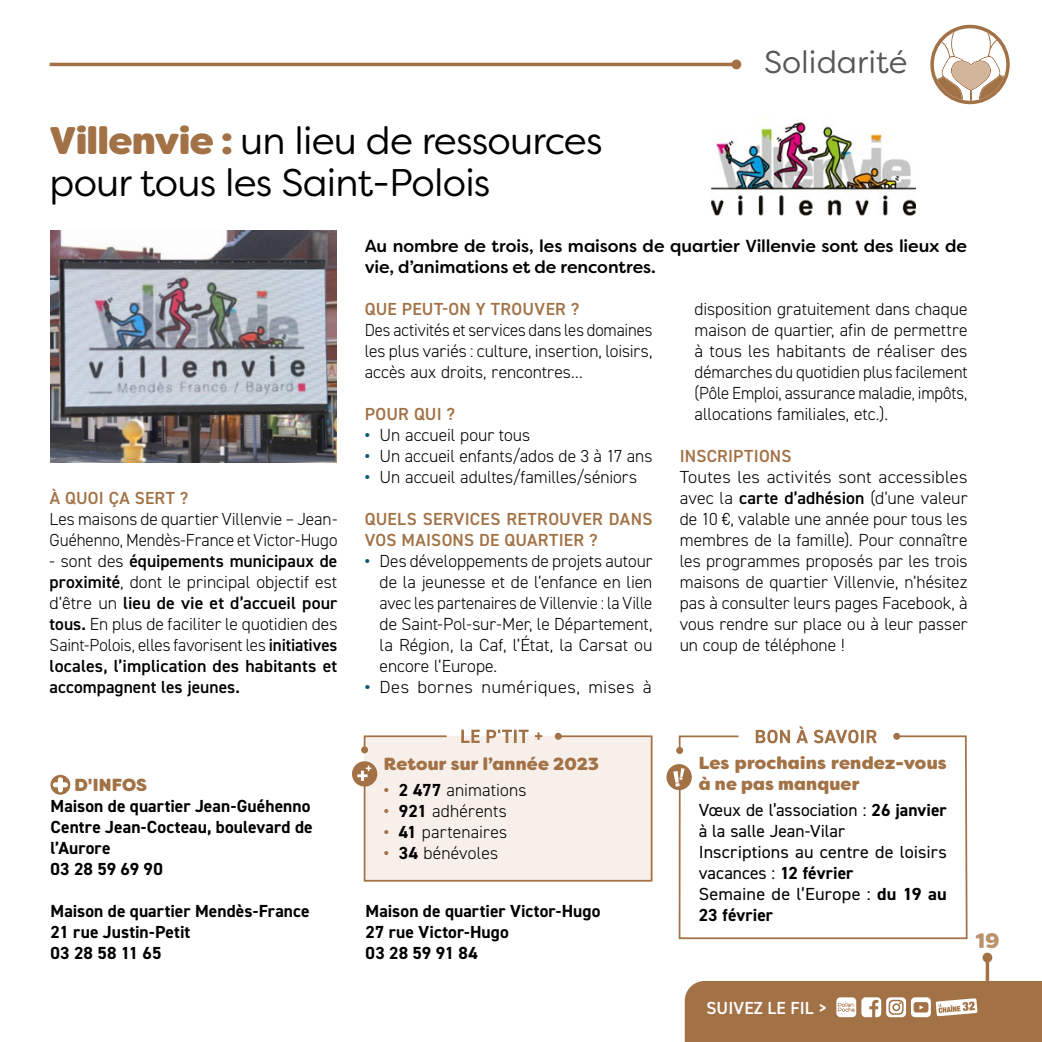
<style>
.page{position:relative;width:1042px;height:1042px;background:#fff}
.page>*{position:absolute;margin:0;border:0;box-sizing:border-box;transform-origin:0 0}
.t1{font:38.5px/42px "Filson Soft";letter-spacing:-.02em;color:#000}
.t2{font:31.5px "Filson Soft";color:#575756}
.t3{font:800 21px "Filson Soft";color:#ba926d}
.t4{font:300 17.5px/21px "DIN2014";color:#000;text-align:justify}
.t5{font:300 17.5px/21px "DIN2014";color:#000;text-align:justify;scale:1.05 1}
.t6{font:600 17.5px/21px "DIN2014";letter-spacing:.005em;color:#000;text-align:justify}
.t7{font:700 17.5px/21px "DIN2014";letter-spacing:.005em;color:#000}
.t8{font:17.5px/21px "DIN2014";color:#000}
.t9{font:300 17.5px/21px "DIN2014";color:#000;text-align:justify;scale:.95 1}
.t10{font:600 17.5px/21px "DIN2014";letter-spacing:.015em;color:#a27246}
.t11{font:500 17.5px/21px "Filson Soft";letter-spacing:-.005em;color:#000}
.t12{font:800 17.5px/21px "Filson Soft";letter-spacing:.01em;color:#a27246}
.t13{font:300 17.5px "DIN2014";letter-spacing:.025em;color:#000;scale:1.05 1}
.t14{font:600 17.5px "DIN2014";letter-spacing:.01em;color:#fff}
.s1{font-weight:800;color:#a27246}
.s2{font-weight:300}
.s3{font-weight:700;color:#105874}
.s4{font-weight:600}
.s5{font-weight:700;color:#a27246}
.s6{font-weight:700}
</style>
<div class="page">
<svg style="left:985px;top:962px;width:4px;height:19px"></svg>
<div style="left:982px;top:952px;width:10px;height:10px;background:#a27246;border-radius:50%"></div>
<svg style="left:685px;top:981px;width:357px;height:61px;background:#a97c54"></svg>
<hr style="left:50px;top:63px;width:686px;height:3px;background:#a27246">
<div style="left:731px;top:60px;width:10px;height:9px;background:#a27246;border-radius:50%"></div>
<svg style="left:935px;top:28px;width:71px;height:73px"></svg>
<div style="left:930px;top:25px;width:79px;height:79px;border:4px solid #a27246;border-radius:50%"></div>
<svg style="left:50px;top:775px;width:20px;height:20px"></svg>
<svg style="left:53px;top:777px;width:15px;height:15px"></svg>
<img style="left:711px;top:122px;width:204px;height:94px">
<img style="left:50px;top:231px;width:286px;height:231px">
<div style="left:352px;top:761px;width:25px;height:25px;background:#a27246;border-radius:50%"></div>
<svg style="left:357px;top:729px;width:296px;height:153px;background:#f3eae2"></svg>
<svg style="left:678px;top:734px;width:290px;height:206px"></svg>
<div style="left:893px;top:733px;width:7px;height:7px;background:#a27246;border-radius:50%"></div>
<div style="left:666px;top:764px;width:26px;height:26px;background:#a27246;border-radius:50%"></div>
<svg style="left:678px;top:734px;width:62px;height:18px"></svg>
<div style="left:676px;top:747px;width:7px;height:7px;background:#a27246;border-radius:50%"></div>
<svg style="left:756px;top:726px;width:121px;height:17px"></svg>
<svg style="left:673px;top:768px;width:11px;height:18px"></svg>
<h1 class="t1" style="left:50px;top:119px;width:554px"><span class="s1">Villenvie :</span> un lieu de ressources pour tous les Saint-Polois</h1>
<h2 class="t2" style="left:764px;top:42px;width:145px">Solidarité</h2>
<p class="t10" style="left:50px;top:487px;width:140px">À QUOI ÇA SERT ?</p>
<p class="t4" style="left:50px;top:509px;width:289px">Les maisons de quartier Villenvie – Jean-<br>Guéhenno, Mendès-France et Victor-Hugo</p>
<p class="t6" style="left:50px;top:550px;width:289px"><span class="s2">- sont des</span> équipements municipaux de proximité<span class="s2">, dont le principal objectif est d’être un</span> lieu de vie et d’accueil pour tous. <span class="s2">En plus de faciliter le quotidien des Saint-Polois, elles favorisent les</span> initiatives locales, l’implication des habitants et accompagnent les jeunes.</p>
<p class="t11" style="left:365px;top:235px;width:604px">Au nombre de trois, les maisons de quartier Villenvie sont des lieux de vie, d’animations et de rencontres.</p>
<p class="t10" style="left:365px;top:298px;width:216px">QUE PEUT-ON Y TROUVER ?</p>
<p class="t9" style="left:365px;top:320px;width:304px">Des activités et services dans les domaines les plus variés : culture, insertion, loisirs, accès aux droits, rencontres…</p>
<p class="t10" style="left:365px;top:403px;width:92px">POUR QUI ?</p>
<p class="t4" style="left:365px;top:425px;width:167px"><span class="s3">•</span> Un accueil pour tous</p>
<p class="t4" style="left:365px;top:446px;width:289px"><span class="s3">•</span> Un accueil enfants/ados de 3 à 17 ans</p>
<p class="t4" style="left:365px;top:467px;width:274px"><span class="s3">•</span> Un accueil adultes/familles/séniors</p>
<p class="t10" style="left:365px;top:508px;width:289px">QUELS SERVICES RETROUVER DANS<br>VOS MAISONS DE QUARTIER ?</p>
<p class="t4" style="left:379px;top:551px;width:274px;text-indent:-15px"><span class="s3">•</span> Des développements de projets autour de la jeunesse et de l’enfance en lien avec les partenaires de Villenvie : la Ville de Saint-Pol-sur-Mer, le Département, la Région, la Caf, l’État, la Carsat ou encore l’Europe.</p>
<p class="t13" style="left:365px;top:676px;width:275px"><span class="s3">•</span> Des bornes numériques, mises à</p>
<p class="t4" style="left:694px;top:299px;width:274px">disposition gratuitement dans chaque maison de quartier, afin de permettre à tous les habitants de réaliser des démarches du quotidien plus facilement (Pôle Emploi, assurance maladie, impôts, allocations familiales, etc.).</p>
<p class="t10" style="left:680px;top:445px;width:113px">INSCRIPTIONS</p>
<p class="t5" style="left:680px;top:467px;width:276px">Toutes les activités sont accessibles avec la <span class="s4">carte d’adhésion</span> (d’une valeur de 10 €, valable une année pour tous les membres de la famille). Pour connaître les programmes proposés par les trois maisons de quartier Villenvie, n’hésitez pas à consulter leurs pages Facebook, à vous rendre sur place ou à leur passer un coup de téléphone !</p>
<p class="t12" style="left:384px;top:753px;width:217px">Retour sur l’année 2023</p>
<p class="t4" style="left:384px;top:779px;width:144px"><span class="s5">•</span> <span class="s6">2 477</span> animations</p>
<p class="t4" style="left:384px;top:800px;width:125px"><span class="s5">•</span> <span class="s6">921</span> adhérents</p>
<p class="t4" style="left:384px;top:821px;width:125px"><span class="s5">•</span> <span class="s6">41</span> partenaires</p>
<p class="t4" style="left:384px;top:842px;width:116px"><span class="s5">•</span> <span class="s6">34</span> bénévoles</p>
<p class="t12" style="left:74px;top:774px;width:74px">D'INFOS</p>
<p class="t7" style="left:50px;top:795px;width:264px">Maison de quartier Jean-Guéhenno<br>Centre Jean-Cocteau, boulevard de l’Aurore<br>03 28 59 69 90</p>
<p class="t7" style="left:50px;top:900px;width:261px">Maison de quartier Mendès-France<br>21 rue Justin-Petit<br>03 28 58 11 65</p>
<p class="t7" style="left:365px;top:900px;width:236px">Maison de quartier Victor-Hugo<br>27 rue Victor-Hugo<br>03 28 59 91 84</p>
<p class="t12" style="left:699px;top:752px;width:250px">Les prochains rendez-vous à ne pas manquer</p>
<p class="t8" style="left:699px;top:799px;width:250px">Vœux de l’association : <span class="s6">26 janvier </span>à la salle Jean-Vilar<br>Inscriptions au centre de loisirs vacances : <span class="s6">12 février<br></span>Semaine de l’Europe : <span class="s6">du 19 au<br>23 février</span></p>
<p class="t14" style="left:706px;top:996px;width:123px">SUIVEZ LE FIL &gt;</p>
<p class="t3" style="left:975px;top:927px;width:25px">19</p>
</div>
